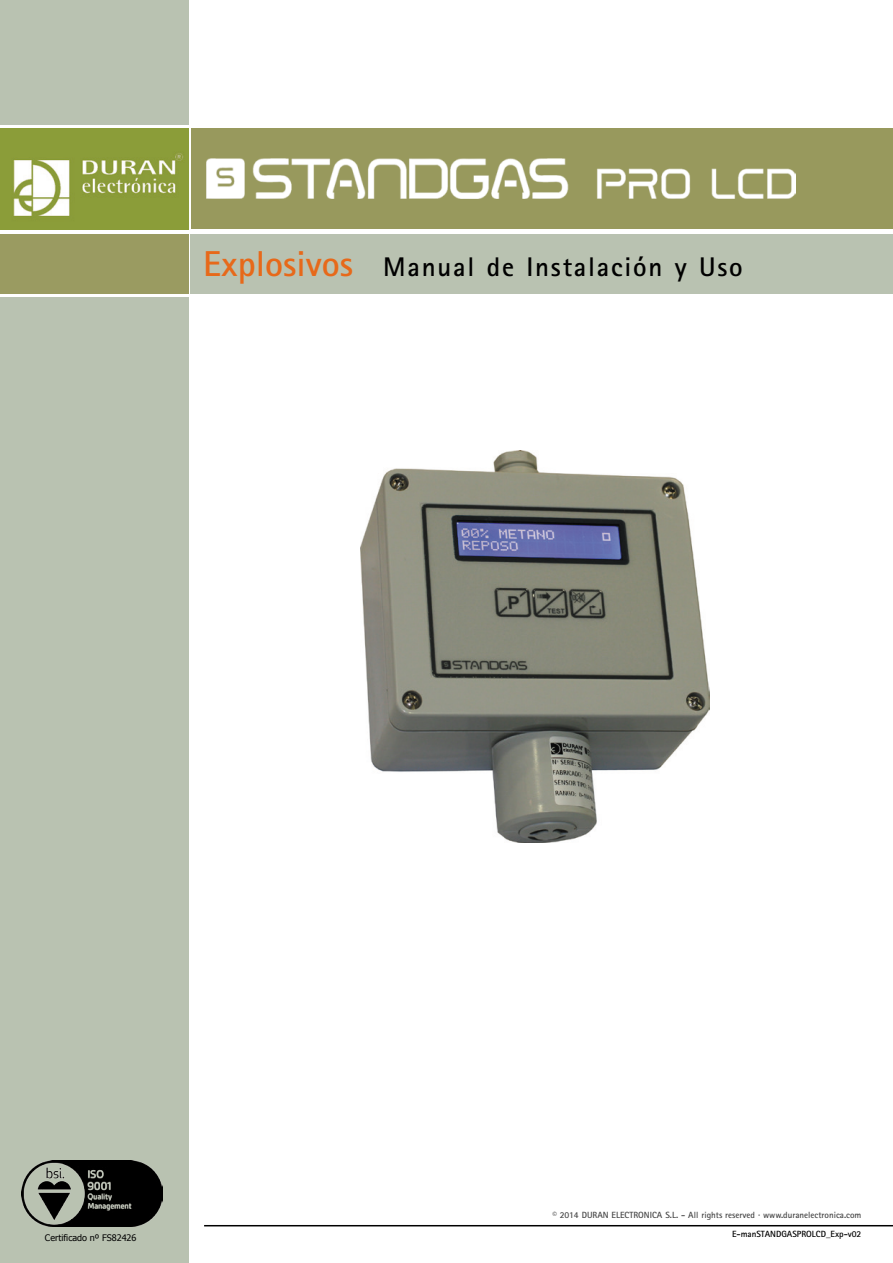
<style>
.page{position:relative;width:893px;height:1263px;background:#fff}
.page>*{position:absolute;margin:0;border:0;box-sizing:border-box;transform-origin:0 0}
.t1{font:700 27px "Rotis Sans Serif";letter-spacing:.065em;color:#000}
.t2{font:700 9px "Rotis Sans Serif";color:#464646}
.t3{font:700 9px "Rotis Sans Serif";color:#000}
.t4{font:9px "Tahoma";color:#000}
.s1{font-size:36px;color:#e7691a}
</style>
<div class="page">
<div style="left:191px;top:234px;width:702px;height:59px;background:#b9c2b1"></div>
<div style="left:191px;top:128px;width:702px;height:101px;background:#98995d"></div>
<div style="left:0;top:234px;width:189px;height:59px;background:#9a9b61"></div>
<div style="left:0;top:0;width:189px;height:125px;background:#b9c2b1"></div>
<div style="left:0;top:297px;width:189px;height:966px;background:#b9c2b1"></div>
<hr style="left:204px;top:1225px;width:689px;height:1px;background:#000">
<img style="left:0;top:128px;width:189px;height:102px">
<img style="left:206px;top:159px;width:590px;height:39px">
<img style="left:360px;top:451px;width:350px;height:391px">
<img style="left:22px;top:1160px;width:140px;height:66px">
<h1 class="t1" style="left:203px;top:250px;width:541px"><span class="s1">Explosivos</span> Manual de Instalación y Uso</h1>
<p class="t4" style="left:45px;top:1231px;width:93px">Certificado nº FS82426</p>
<p class="t2" style="left:552px;top:1209px;width:311px">© 2014 DURAN ELECTRONICA S.L. - All rights reserved · www.duranelectronica.com</p>
<p class="t3" style="left:732px;top:1228px;width:131px">E-manSTANDGASPROLCD_Exp-v02</p>
</div>
